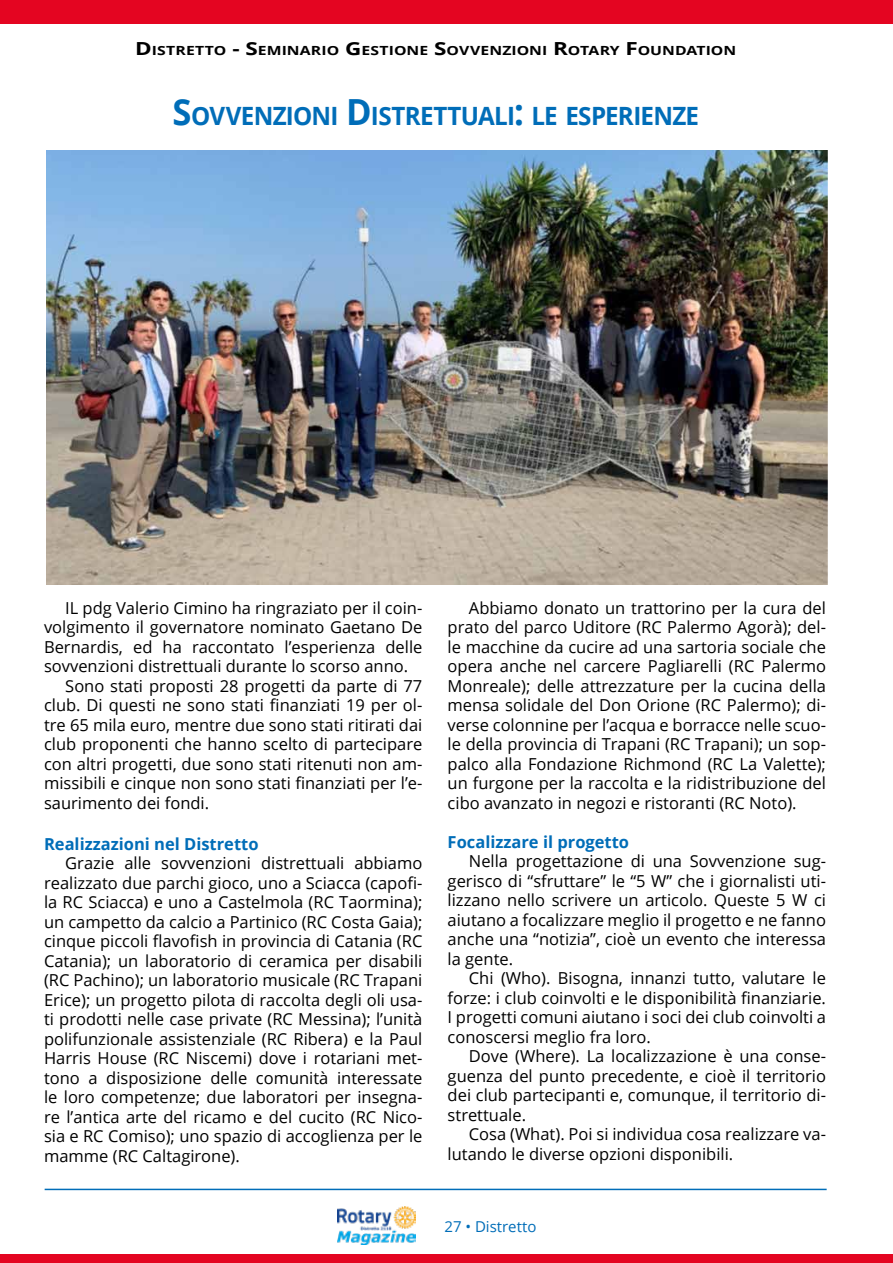
<style>
.page{position:relative;width:893px;height:1263px;background:#fff}
.page>*{position:absolute;margin:0;border:0;box-sizing:border-box;transform-origin:0 0}
.t1{font:700 25.2px "Open Sans";letter-spacing:-.03em;color:#006db8;scale:.96 1}
.t2{font:16.5px/19.5px "Open Sans";color:#000;text-align:justify}
.t3{font:700 16.5px "Open Sans";color:#006db8}
.t4{font:15px "Open Sans";color:#006db8}
.t5{font:700 12.6px "Open Sans";color:#000;scale:1.25 1}
.s1{font-size:18px}
.s2{font-size:36px}
</style>
<div class="page">
<img style="left:337px;top:1206px;width:79px;height:39px">
<hr style="left:45px;top:1189px;width:782px;height:1px;background:#006db8">
<div style="left:0;top:1254px;width:893px;height:9px;background:#e40521"></div>
<div style="left:0;top:0;width:893px;height:23px;background:#e40521"></div>
<img style="left:47px;top:150px;width:780px;height:434px">
<p class="t5" style="left:135px;top:42px;width:482px"><span class="s1">D</span>ISTRETTO <span class="s1">- S</span>EMINARIO <span class="s1">G</span>ESTIONE <span class="s1">S</span>OVVENZIONI <span class="s1">R</span>OTARY <span class="s1">F</span>OUNDATION</p>
<p class="t1" style="left:173px;top:98px;width:550px"><span class="s2">S</span>OVVENZIONI <span class="s2">D</span> ISTRETTUALI<span class="s2">:</span> LE ESPERIENZE</p>
<p class="t2" style="left:65px;top:597px;width:359px">IL pdg Valerio Cimino ha ringraziato per il coin-</p>
<p class="t2" style="left:44px;top:617px;width:380px">volgimento il governatore nominato Gaetano De</p>
<p class="t2" style="left:44px;top:636px;width:380px">Bernardis, ed ha raccontato l’esperienza delle</p>
<p class="t2" style="left:44px;top:656px;width:366px">sovvenzioni distrettuali durante lo scorso anno.</p>
<p class="t2" style="left:65px;top:675px;width:359px">Sono stati proposti 28 progetti da parte di 77</p>
<p class="t2" style="left:44px;top:695px;width:380px">club. Di questi ne sono stati finanziati 19 per ol-</p>
<p class="t2" style="left:44px;top:714px;width:380px">tre 65 mila euro, mentre due sono stati ritirati dai</p>
<p class="t2" style="left:44px;top:734px;width:380px">club proponenti che hanno scelto di partecipare</p>
<p class="t2" style="left:44px;top:753px;width:380px">con altri progetti, due sono stati ritenuti non am-</p>
<p class="t2" style="left:44px;top:773px;width:380px">missibili e cinque non sono stati finanziati per l’e-</p>
<p class="t2" style="left:44px;top:792px;width:167px">saurimento dei fondi.</p>
<p class="t3" style="left:44px;top:832px;width:216px">Realizzazioni nel Distretto</p>
<p class="t2" style="left:65px;top:853px;width:359px">Grazie alle sovvenzioni distrettuali abbiamo</p>
<p class="t2" style="left:44px;top:873px;width:380px">realizzato due parchi gioco, uno a Sciacca (capofi-</p>
<p class="t2" style="left:44px;top:892px;width:380px">la RC Sciacca) e uno a Castelmola (RC Taormina);</p>
<p class="t2" style="left:44px;top:912px;width:380px">un campetto da calcio a Partinico (RC Costa Gaia);</p>
<p class="t2" style="left:44px;top:931px;width:380px">cinque piccoli flavofish in provincia di Catania (RC</p>
<p class="t2" style="left:44px;top:951px;width:380px">Catania); un laboratorio di ceramica per disabili</p>
<p class="t2" style="left:44px;top:970px;width:380px">(RC Pachino); un laboratorio musicale (RC Trapani</p>
<p class="t2" style="left:44px;top:990px;width:380px">Erice); un progetto pilota di raccolta degli oli usa-</p>
<p class="t2" style="left:44px;top:1009px;width:380px">ti prodotti nelle case private (RC Messina); l’unità</p>
<p class="t2" style="left:44px;top:1029px;width:380px">polifunzionale assistenziale (RC Ribera) e la Paul</p>
<p class="t2" style="left:44px;top:1048px;width:380px">Harris House (RC Niscemi) dove i rotariani met-</p>
<p class="t2" style="left:44px;top:1068px;width:380px">tono a disposizione delle comunità interessate</p>
<p class="t2" style="left:44px;top:1087px;width:380px">le loro competenze; due laboratori per insegna-</p>
<p class="t2" style="left:44px;top:1107px;width:380px">re l’antica arte del ricamo e del cucito (RC Nico-</p>
<p class="t2" style="left:44px;top:1126px;width:380px">sia e RC Comiso); uno spazio di accoglienza per le</p>
<p class="t2" style="left:44px;top:1146px;width:197px">mamme (RC Caltagirone).</p>
<p class="t2" style="left:448px;top:597px;width:380px;text-indent:21px">Abbiamo donato un trattorino per la cura del prato del parco Uditore (RC Palermo Agorà); del&shy;le macchine da cucire ad una sartoria sociale che opera anche nel carcere Pagliarelli (RC Palermo Monreale); delle attrezzature per la cucina della mensa solidale del Don Orione (RC Palermo); di&shy;verse colonnine per l’acqua e borracce nelle scuo&shy;le della provincia di Trapani (RC Trapani); un sop&shy;palco alla Fondazione Richmond (RC La Valette); un furgone per la raccolta e la ridistribuzione del cibo avanzato in negozi e ristoranti (RC Noto).</p>
<p class="t3" style="left:448px;top:830px;width:183px">Focalizzare il progetto</p>
<p class="t2" style="left:469px;top:851px;width:359px">Nella progettazione di una Sovvenzione sug-</p>
<p class="t2" style="left:448px;top:871px;width:380px">gerisco di “sfruttare” le “5 W” che i giornalisti uti-</p>
<p class="t2" style="left:448px;top:890px;width:380px">lizzano nello scrivere un articolo. Queste 5 W ci</p>
<p class="t2" style="left:448px;top:910px;width:380px">aiutano a focalizzare meglio il progetto e ne fanno</p>
<p class="t2" style="left:448px;top:929px;width:380px">anche una “notizia”, cioè un evento che interessa</p>
<p class="t2" style="left:448px;top:949px;width:67px">la gente.</p>
<p class="t2" style="left:469px;top:968px;width:359px">Chi (Who). Bisogna, innanzi tutto, valutare le</p>
<p class="t2" style="left:448px;top:988px;width:380px">forze: i club coinvolti e le disponibilità finanziarie.</p>
<p class="t2" style="left:448px;top:1007px;width:380px">I progetti comuni aiutano i soci dei club coinvolti a</p>
<p class="t2" style="left:448px;top:1027px;width:205px">conoscersi meglio fra loro.</p>
<p class="t2" style="left:469px;top:1046px;width:359px">Dove (Where). La localizzazione è una conse-</p>
<p class="t2" style="left:448px;top:1066px;width:380px">guenza del punto precedente, e cioè il territorio</p>
<p class="t2" style="left:448px;top:1085px;width:380px">dei club partecipanti e, comunque, il territorio di-</p>
<p class="t2" style="left:448px;top:1105px;width:80px">strettuale.</p>
<p class="t2" style="left:469px;top:1124px;width:359px">Cosa (What). Poi si individua cosa realizzare va-</p>
<p class="t2" style="left:448px;top:1144px;width:287px">lutando le diverse opzioni disponibili.</p>
<p class="t4" style="left:444px;top:1216px;width:93px">27 • Distretto</p>
</div>
